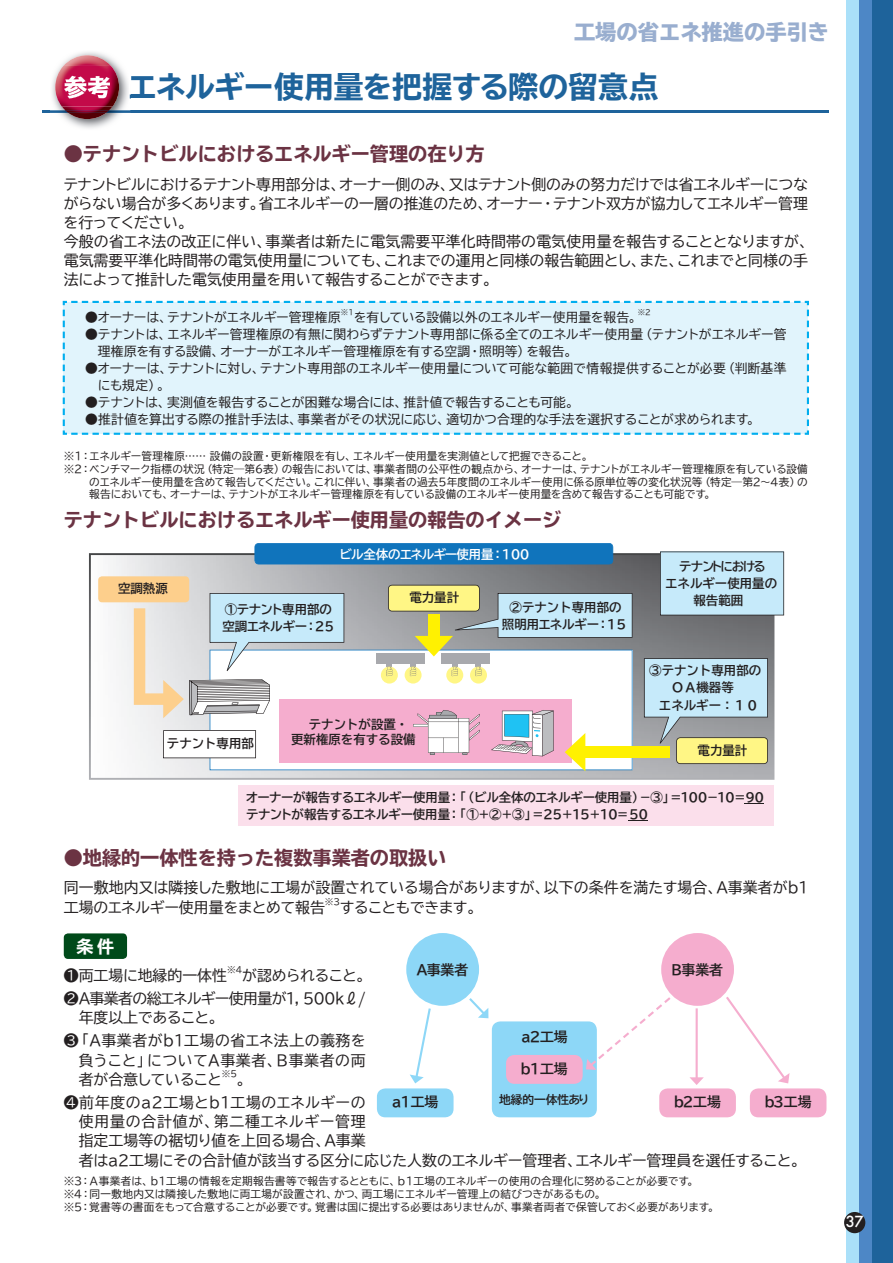
<style>
.page{position:relative;width:893px;height:1263px;background:#fff}
.page>*{position:absolute;margin:0;border:0;box-sizing:border-box;transform-origin:0 0}
.t1{font:700 expanded 29.7px "TBUD Go Std";letter-spacing:-.005em;color:#1e639b}
.t2{font:800 21.3px "TBUD Go Std";color:#99aecf}
.t3{font:700 expanded 19.2px "TBUD Go Std";color:#6b3343}
.t4{font:700 expanded 16.95px "TBUD Go Std";color:#fff}
.t5{font:14.85px/19.2px "TBUD Go Std";letter-spacing:-.01em;color:#231f20}
.t6{font:14.85px/23.4px "TBUD Go Std";letter-spacing:-.06em;color:#231f20}
.t7{font:14.85px/23.4px "TBUD Go Std";letter-spacing:.02em;color:#231f20}
.t8{font:14.85px "TBUD Go Std";letter-spacing:-.055em;color:#231f20}
.t9{font:500 14.85px "Futura";color:#fff}
.t10{font:13.8px "TBUD Go Std Bold 90 pv RKSJ H";letter-spacing:-.135em;color:#231f20}
.t11{font:12.75px/17px "TBUD Go Std";letter-spacing:-.01em;color:#231f20}
.t12{font:12.45px/17.2px "TBUD Go Std Bold 90 pv RKSJ H";color:#231f20;text-align:center}
.t13{font:12.45px/17.2px "TBUD Go Std Bold 90 pv RKSJ H";letter-spacing:-.03em;color:#231f20}
.t14{font:12.45px/17.2px "TBUD Go Std Bold 90 pv RKSJ H";letter-spacing:-.02em;color:#231f20}
.t15{font:12.45px "TBUD Go Std Bold 90 pv RKSJ H";letter-spacing:-.065em;color:#fff}
.t16{font:11.7px "TBUD Go Std Bold 90 pv RKSJ H";color:#231f20}
.t17{font:10.65px/12.8px "TBUD Go Std";color:#231f20}
.t18{font:10.65px "TBUD Go Std";letter-spacing:-.02em;color:#231f20}
.t19{font:8.7px "TBUD Go Std";color:#231f20}
.t20{font:7.5px "TBUD Go Std";color:#231f20}
</style>
<div class="page">
<div style="left:872px;top:0;width:21px;height:1263px;background:#1e639b"></div>
<div style="left:859px;top:0;width:13px;height:1263px;background:#4d87c6"></div>
<div style="left:846px;top:0;width:13px;height:1263px;background:#aae0f9"></div>
<hr style="left:43px;top:111px;width:786px;height:2px;background:#1e639b">
<div style="left:62px;top:300px;width:747px;height:135px;background:#e1f4fc"></div>
<div style="left:64px;top:933px;width:63px;height:26px;background:#004a1a;border-radius:4px"></div>
<svg style="left:89px;top:553px;width:685px;height:227px"></svg>
<svg style="left:210px;top:650px;width:422px;height:120px"></svg>
<div style="left:279px;top:699px;width:293px;height:64px;background:#f5adce"></div>
<div style="left:238px;top:785px;width:535px;height:41px;background:#fbdfeb"></div>
<svg style="left:744px;top:803px;width:20px;height:1px"></svg>
<svg style="left:628px;top:820px;width:20px;height:1px"></svg>
<div style="left:254px;top:543px;width:359px;height:21px;background:#1074bc"></div>
<div style="left:98px;top:576px;width:91px;height:26px;background:#fdcf8c;border-radius:4px"></div>
<svg style="left:388px;top:585px;width:244px;height:71px;background:#b8c4b3"></svg>
<div style="left:660px;top:551px;width:124px;height:64px;background:#c6eafa"></div>
<svg style="left:163px;top:730px;width:93px;height:28px"></svg>
<svg style="left:644px;top:658px;width:124px;height:106px;background:#c0d3c9"></svg>
<div style="left:577px;top:746px;width:93px;height:12px;background:#fff101"></div>
<svg style="left:565px;top:733px;width:20px;height:38px"></svg>
<svg style="left:134px;top:593px;width:210px;height:125px"></svg>
<div style="left:376px;top:653px;width:49px;height:11px;background:#a8a9ad"></div>
<svg style="left:381px;top:664px;width:17px;height:19px"></svg>
<svg style="left:405px;top:664px;width:17px;height:19px"></svg>
<div style="left:441px;top:653px;width:49px;height:11px;background:#a8a9ad"></div>
<svg style="left:446px;top:664px;width:17px;height:19px"></svg>
<svg style="left:470px;top:664px;width:17px;height:19px"></svg>
<svg style="left:413px;top:710px;width:67px;height:45px"></svg>
<svg style="left:491px;top:710px;width:63px;height:46px"></svg>
<img style="left:50px;top:52px;width:80px;height:76px">
<img style="left:50px;top:111px;width:80px;height:2px">
<img style="left:63px;top:55px;width:48px;height:11px">
<img style="left:62px;top:106px;width:51px;height:13px">
<img style="left:65px;top:111px;width:44px;height:2px">
<img style="left:55px;top:66px;width:64px;height:40px">
<img style="left:64px;top:76px;width:46px;height:23px">
<div style="left:406px;top:933px;width:73px;height:73px;background:#8dd7f7;border-radius:50%"></div>
<div style="left:661px;top:933px;width:73px;height:73px;background:#f5adce;border-radius:50%"></div>
<div style="left:492px;top:1021px;width:105px;height:96px;background:#8dd7f7;border-radius:9px"></div>
<div style="left:377px;top:1088px;width:77px;height:29px;background:#8dd7f7;border-radius:9px"></div>
<div style="left:659px;top:1088px;width:77px;height:29px;background:#f5adce;border-radius:9px"></div>
<div style="left:506px;top:1055px;width:77px;height:29px;background:#f5adce;border-radius:9px"></div>
<div style="left:750px;top:1088px;width:76px;height:29px;background:#f5adce;border-radius:9px"></div>
<svg style="left:410px;top:1008px;width:21px;height:75px"></svg>
<svg style="left:586px;top:995px;width:87px;height:75px"></svg>
<svg style="left:467px;top:996px;width:21px;height:22px"></svg>
<svg style="left:726px;top:997px;width:63px;height:86px"></svg>
<hr style="left:696px;top:1008px;width:2px;height:71px;background:#f5adce">
<svg style="left:689px;top:1077px;width:15px;height:8px"></svg>
<div style="left:844px;top:1212px;width:21px;height:21px;background:#231f20;border-radius:50%"></div>
<h2 class="t2" style="left:574px;top:20px;width:257px">工場の省エネ推進の手引き</h2>
<h1 class="t1" style="left:128px;top:71px;width:532px">エネルギー使用量を把握する際の留意点</h1>
<p class="t3" style="left:64px;top:144px;width:422px">●テナントビルにおけるエネルギー管理の在り⽅</p>
<p class="t5" style="left:63px;top:174px;width:752px">テナントビルにおけるテナント専用部分は、オーナー側のみ、又はテナント側のみの努力だけでは省エネルギーにつながらない場合が多くあります。省エネルギーの一層の推進のため、オーナー・テナント双方が協力してエネルギー管理を行ってください。<br>今般の省エネ法の改正に伴い、事業者は新たに電気需要平準化時間帯の電気使用量を報告することとなりますが、電気需要平準化時間帯の電気使用量についても、これまでの運用と同様の報告範囲とし、また、これまでと同様の手法によって推計した電気使用量を用いて報告することができます。</p>
<p class="t11" style="left:85px;top:308px;width:257px">●オーナーは、テナントがエネルギー管理権原</p>
<p class="t20" style="left:341px;top:306px;width:16px">※１</p>
<p class="t11" style="left:354px;top:308px;width:289px">を有している設備以外のエネルギー使用量を報告。</p>
<p class="t20" style="left:638px;top:306px;width:14px">※2</p>
<p class="t11" style="left:98px;top:325px;width:690px;text-indent:-13px">●テナントは、エネルギー管理権原の有無に関わらずテナント専用部に係る全てのエネルギー使用量（テナントがエネルギー管理権原を有する設備、オーナーがエネルギー管理権原を有する空調・照明等）を報告。</p>
<p class="t11" style="left:98px;top:359px;width:690px;text-indent:-13px">●オーナーは、テナントに対し、テナント専用部のエネルギー使用量について可能な範囲で情報提供することが必要（判断基準にも規定）。</p>
<p class="t11" style="left:85px;top:393px;width:495px">●テナントは、実測値を報告することが困難な場合には、推計値で報告することも可能。</p>
<p class="t11" style="left:85px;top:410px;width:676px">●推計値を算出する際の推計手法は、事業者がその状況に応じ、適切かつ合理的な手法を選択することが求められます。</p>
<p class="t17" style="left:64px;top:450px;width:530px">※１：エネルギー管理権原…….設備の設置・更新権限を有し、エネルギー使用量を実測値として把握できること。</p>
<p class="t17" style="left:64px;top:462px;width:746px">※2：ベンチマーク指標の状況（特定―第6表）の報告においては、事業者間の公平性の観点から、オーナーは、テナントがエネルギー管理権原を有している設備</p>
<p class="t17" style="left:89px;top:475px;width:720px">のエネルギー使用量を含めて報告してください。これに伴い、事業者の過去5年度間のエネルギー使用に係る原単位等の変化状況等（特定―第2～4表）の</p>
<p class="t18" style="left:89px;top:486px;width:627px">報告においても、オーナーは、テナントがエネルギー管理権原を有している設備のエネルギー使用量を含めて報告することも可能です。</p>
<p class="t3" style="left:64px;top:509px;width:499px">テナントビルにおけるエネルギー使用量の報告のイメージ</p>
<p class="t12" style="left:118px;top:580px;width:51px">空調熱源</p>
<p class="t15" style="left:340px;top:544px;width:193px">ビル全体のエネルギー使用量：１００</p>
<p class="t14" style="left:223px;top:601px;width:114px">①テナント専用部の空調エネルギー：２５</p>
<p class="t12" style="left:409px;top:589px;width:51px">電力量計</p>
<p class="t12" style="left:502px;top:599px;width:126px">②テナント専用部の照明用エネルギー：15</p>
<p class="t12" style="left:167px;top:735px;width:89px">テナント専用部</p>
<p class="t12" style="left:291px;top:717px;width:126px;line-height:15.3px;text-align:left;text-indent:18px">テナントが設置・更新権原を有する設備</p>
<p class="t12" style="left:665px;top:558px;width:113px">テナントにおける<br>エネルギー使用量の報告範囲</p>
<p class="t12" style="left:649px;top:662px;width:113px">③テナント専用部の<br>ＯＡ機器等<br>エネルギー：１０</p>
<p class="t12" style="left:698px;top:741px;width:51px">電力量計</p>
<p class="t13" style="left:246px;top:789px;width:521px">オーナーが報告するエネルギー使用量：「（ビル全体のエネルギー使用量）－③」＝１００－１０＝９０テナントが報告するエネルギー使用量：「①＋②＋③」＝２５＋１５＋１０＝５０</p>
<p class="t3" style="left:64px;top:847px;width:384px">●地縁的一体性を持った複数事業者の取扱い</p>
<p class="t5" style="left:64px;top:878px;width:749px">同一敷地内又は隣接した敷地に工場が設置されている場合がありますが、以下の条件を満たす場合、Ａ事業者がｂ１工場のエネルギー使用量をまとめて報告</p>
<p class="t19" style="left:325px;top:895px;width:17px">※3</p>
<p class="t8" style="left:340px;top:895px;width:144px">することもできます。</p>
<p class="t4" style="left:77px;top:937px;width:39px">条件</p>
<p class="t5" style="left:64px;top:965px;width:165px">❶両工場に地縁的一体性</p>
<p class="t19" style="left:227px;top:963px;width:17px">※4</p>
<p class="t10" style="left:415px;top:959px;width:55px">Ａ事業者</p>
<p class="t10" style="left:670px;top:959px;width:55px">Ｂ事業者</p>
<p class="t6" style="left:64px;top:963px;width:309px;text-indent:179px">が認められること。<br>❷Ａ事業者の総エネルギー使用量が１，５００ｋℓ/</p>
<p class="t5" style="left:64px;top:1005px;width:303px;line-height:23.4px;text-indent:15px">年度以上であること。<br>❸「Ａ事業者がｂ１工場の省エネ法上の義務を</p>
<p class="t5" style="left:79px;top:1050px;width:289px">負うこと」についてＡ事業者、Ｂ事業者の両者が合意していること</p>
<p class="t10" style="left:519px;top:1025px;width:50px">ａ２工場</p>
<p class="t10" style="left:519px;top:1057px;width:50px">ｂ１工場</p>
<p class="t19" style="left:222px;top:1067px;width:17px">※5</p>
<p class="t7" style="left:64px;top:1067px;width:303px;text-indent:173px">。<br>❹前年度のａ２工場とｂ１工場のエネルギーの</p>
<p class="t5" style="left:79px;top:1112px;width:729px">使用量の合計値が、第二種エネルギー管理<br>指定工場等の裾切り値を上回る場合、Ａ事業<br>者はａ２工場にその合計値が該当する区分に応じた人数のエネルギー管理者、エネルギー管理員を選任すること。</p>
<p class="t17" style="left:64px;top:1175px;width:656px">※3：Ａ事業者は、ｂ１工場の情報を定期報告書等で報告するとともに、ｂ１工場のエネルギーの使用の合理化に努めることが必要です。※4：同一敷地内又は隣接した敷地に両工場が設置され、かつ、両工場にエネルギー管理上の結びつきがあるもの。<br>※5：覚書等の書面をもって合意することが必要です。覚書は国に提出する必要はありませんが、事業者両者で保管しておく必要があります。</p>
<p class="t16" style="left:499px;top:1089px;width:92px">地縁的一体性あり</p>
<p class="t10" style="left:390px;top:1091px;width:50px">ａ１工場</p>
<p class="t10" style="left:672px;top:1091px;width:50px">ｂ２工場</p>
<p class="t10" style="left:763px;top:1091px;width:50px">ｂ３工場</p>
<p class="t9" style="left:846px;top:1211px;width:19px">37</p>
</div>
